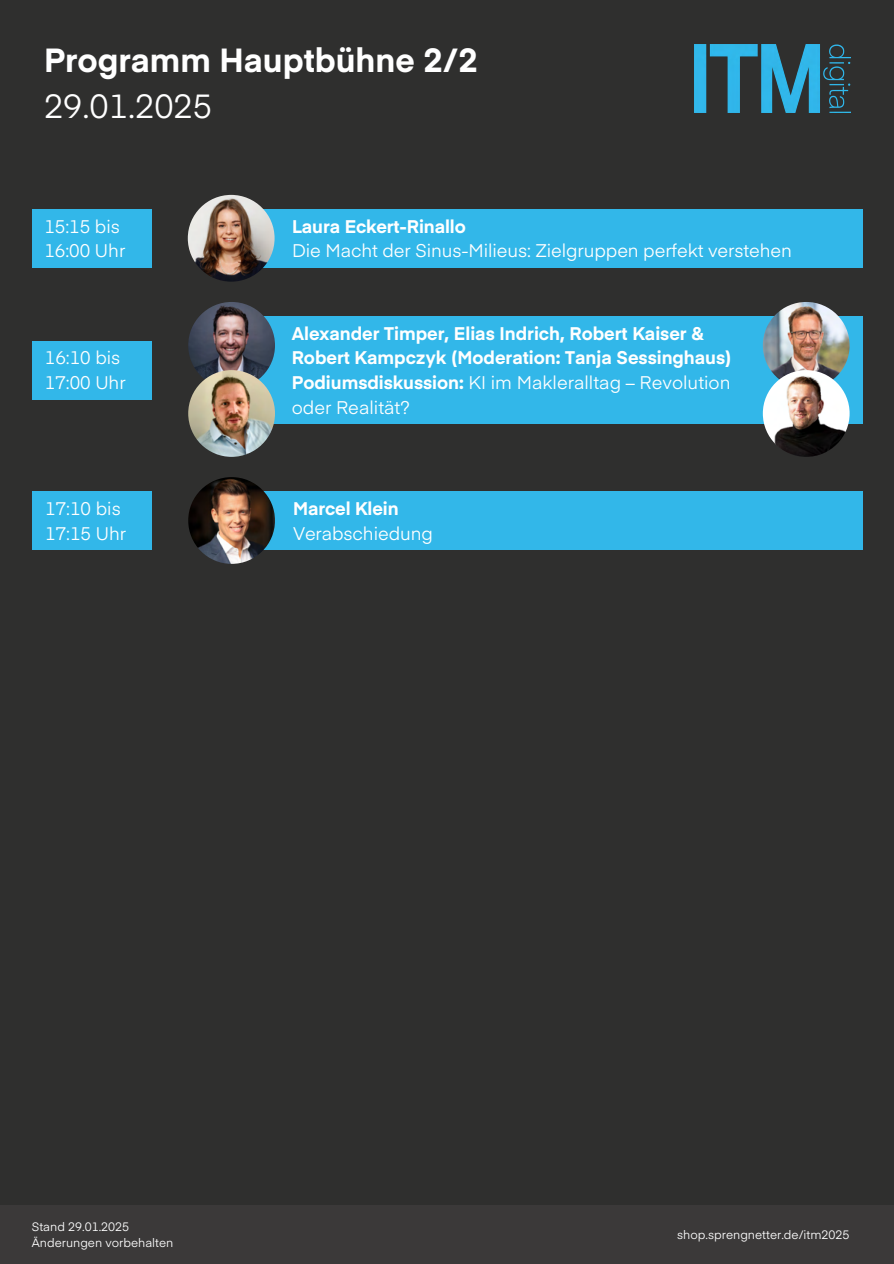
<style>
.page{position:relative;width:894px;height:1264px;background:#fff}
.page>*{position:absolute;margin:0;border:0;box-sizing:border-box;transform-origin:0 0}
.t1{font:700 33px/46.2px "Eina 01";color:#fff}
.t2{font:18px/24.8px "Eina 01";letter-spacing:-.005em;color:#fff}
.t3{font:700 18px/24.8px "Eina 01";color:#fff}
.t4{font:12px "Eina 01";color:#fff}
.s1{font-weight:400}
.s2{font-weight:700}
</style>
<div class="page">
<div style="left:0;top:0;width:893px;height:1263px;background:#2f2f2e"></div>
<div style="left:0;top:1205px;width:893px;height:58px;background:#3b3939"></div>
<img style="left:694px;top:44px;width:155px;height:69px">
<div style="left:231px;top:209px;width:631px;height:58px;background:#32b7e9"></div>
<div style="left:32px;top:209px;width:119px;height:58px;background:#32b7e9"></div>
<img style="left:188px;top:195px;width:86px;height:87px;border-radius:50%">
<div style="left:231px;top:491px;width:631px;height:58px;background:#32b7e9"></div>
<div style="left:33px;top:491px;width:119px;height:58px;background:#32b7e9"></div>
<img style="left:188px;top:477px;width:87px;height:87px;border-radius:50%">
<div style="left:231px;top:316px;width:632px;height:108px;background:#32b7e9"></div>
<div style="left:32px;top:341px;width:120px;height:58px;background:#32b7e9"></div>
<img style="left:188px;top:302px;width:87px;height:87px;border-radius:50%">
<img style="left:762px;top:302px;width:87px;height:87px;border-radius:50%">
<img style="left:188px;top:370px;width:87px;height:87px;border-radius:50%">
<img style="left:762px;top:370px;width:87px;height:87px;border-radius:50%">
<p class="t1" style="left:44px;top:35px;width:435px">Programm Hauptbühne 2/2<br><span class="s1">29.01.2025</span></p>
<h1 class="t2" style="left:44px;top:213px;width:82px">15:15 bis<br>16:00 Uhr</h1>
<h2 class="t2" style="left:292px;top:213px;width:501px"><span class="s2">Laura Eckert-Rinallo<br></span>Die Macht der Sinus-Milieus: Zielgruppen perfekt verstehen</h2>
<h2 class="t2" style="left:45px;top:344px;width:82px">16:10 bis<br>17:00 Uhr</h2>
<h2 class="t3" style="left:291px;top:320px;width:441px">Alexander Timper, Elias Indrich, Robert Kaiser &amp; Robert Kampczyk (Moderation: Tanja Sessinghaus)<br>Podiumsdiskussion: <span class="s1">KI im Makleralltag – Revolution oder Realität?</span></h2>
<h2 class="t2" style="left:45px;top:495px;width:82px">17:10 bis<br>17:15 Uhr</h2>
<h2 class="t2" style="left:293px;top:495px;width:141px"><span class="s2">Marcel Klein<br></span>Verabschiedung</h2>
<p class="t4" style="left:32px;top:1217px;width:99px">Stand 29.01.2025</p>
<p class="t4" style="left:32px;top:1233px;width:143px">Änderungen vorbehalten</p>
<p class="t4" style="left:677px;top:1225px;width:174px">shop.sprengnetter.de/itm2025</p>
</div>
